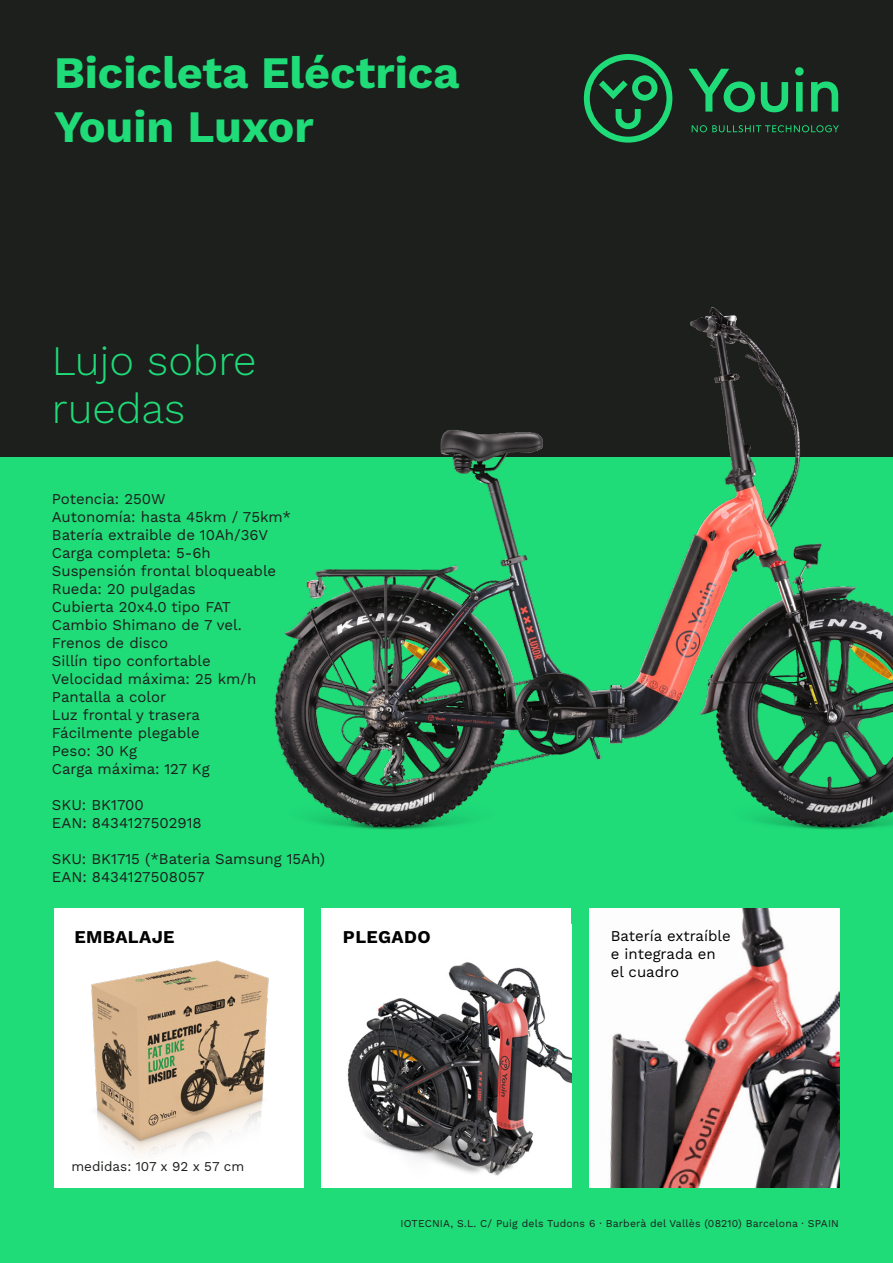
<style>
.page{position:relative;width:893px;height:1263px;background:#1fdb78}
.page>*{position:absolute;margin:0;border:0;box-sizing:border-box;transform-origin:0 0}
.t1{font:700 45px "Work Sans";color:#1fdb78}
.t2{font:300 42px/48px "Work Sans";color:#1fdb78}
.t3{font:700 18px "Work Sans";letter-spacing:.02em;color:#000}
.t4{font:15px "Work Sans";color:#1c1f1c}
.t5{font:15px "Work Sans";color:#000}
.t6{font:13.5px "Work Sans";color:#1c1f1c}
.t7{font:10.5px "Work Sans";letter-spacing:.015em;color:#1c1f1c}
</style>
<div class="page">
<div style="left:0;top:0;width:893px;height:457px;background:#1c1f1c"></div>
<svg style="left:584px;top:54px;width:255px;height:89px"></svg>
<img style="left:273px;top:307px;width:620px;height:523px">
<div style="left:54px;top:908px;width:250px;height:280px;background:#fff"></div>
<img style="left:91px;top:960px;width:178px;height:195px">
<div style="left:322px;top:908px;width:249px;height:280px;background:#fff"></div>
<img style="left:347px;top:962px;width:224px;height:214px">
<img style="left:589px;top:908px;width:250px;height:280px">
<p class="t1" style="left:54px;top:39px;width:407px">Bicicleta Eléctrica</p>
<p class="t1" style="left:54px;top:93px;width:261px">Youin Luxor</p>
<p class="t2" style="left:52px;top:335px;width:206px">Lujo sobre ruedas</p>
<p class="t4" style="left:52px;top:487px;width:115px">Potencia: 250W</p>
<p class="t4" style="left:52px;top:505px;width:241px">Autonomía: hasta 45km / 75km*</p>
<p class="t4" style="left:52px;top:523px;width:218px">Batería extraible de 10Ah/36V</p>
<p class="t4" style="left:52px;top:541px;width:160px">Carga completa: 5-6h</p>
<p class="t4" style="left:52px;top:559px;width:226px">Suspensión frontal bloqueable</p>
<p class="t4" style="left:52px;top:577px;width:145px">Rueda: 20 pulgadas</p>
<p class="t4" style="left:52px;top:595px;width:181px">Cubierta 20x4.0 tipo FAT</p>
<p class="t4" style="left:52px;top:613px;width:191px">Cambio Shimano de 7 vel.</p>
<p class="t4" style="left:52px;top:631px;width:118px">Frenos de disco</p>
<p class="t4" style="left:52px;top:649px;width:160px">Sillín tipo confortable</p>
<p class="t4" style="left:52px;top:667px;width:206px">Velocidad máxima: 25 km/h</p>
<p class="t4" style="left:52px;top:685px;width:116px">Pantalla a color</p>
<p class="t4" style="left:52px;top:703px;width:150px">Luz frontal y trasera</p>
<p class="t4" style="left:52px;top:721px;width:149px">Fácilmente plegable</p>
<p class="t4" style="left:52px;top:739px;width:87px">Peso: 30 Kg</p>
<p class="t4" style="left:52px;top:757px;width:159px">Carga máxima: 127 Kg</p>
<p class="t4" style="left:52px;top:793px;width:93px">SKU: BK1700</p>
<p class="t4" style="left:52px;top:811px;width:151px">EAN: 8434127502918</p>
<p class="t4" style="left:52px;top:847px;width:275px">SKU: BK1715 (*Bateria Samsung 15Ah)</p>
<p class="t4" style="left:52px;top:865px;width:154px">EAN: 8434127508057</p>
<p class="t3" style="left:74px;top:923px;width:102px">EMBALAJE</p>
<p class="t3" style="left:343px;top:923px;width:89px">PLEGADO</p>
<p class="t5" style="left:611px;top:924px;width:121px">Batería extraíble</p>
<p class="t5" style="left:611px;top:942px;width:106px">e integrada en</p>
<p class="t5" style="left:611px;top:960px;width:70px">el cuadro</p>
<p class="t6" style="left:71px;top:1156px;width:174px">medidas: 107 x 92 x 57 cm</p>
<p class="t7" style="left:400px;top:1216px;width:440px">IOTECNIA, S.L. C/ Puig dels Tudons 6 · Barberà del Vallès (08210) Barcelona · SPAIN</p>
</div>
